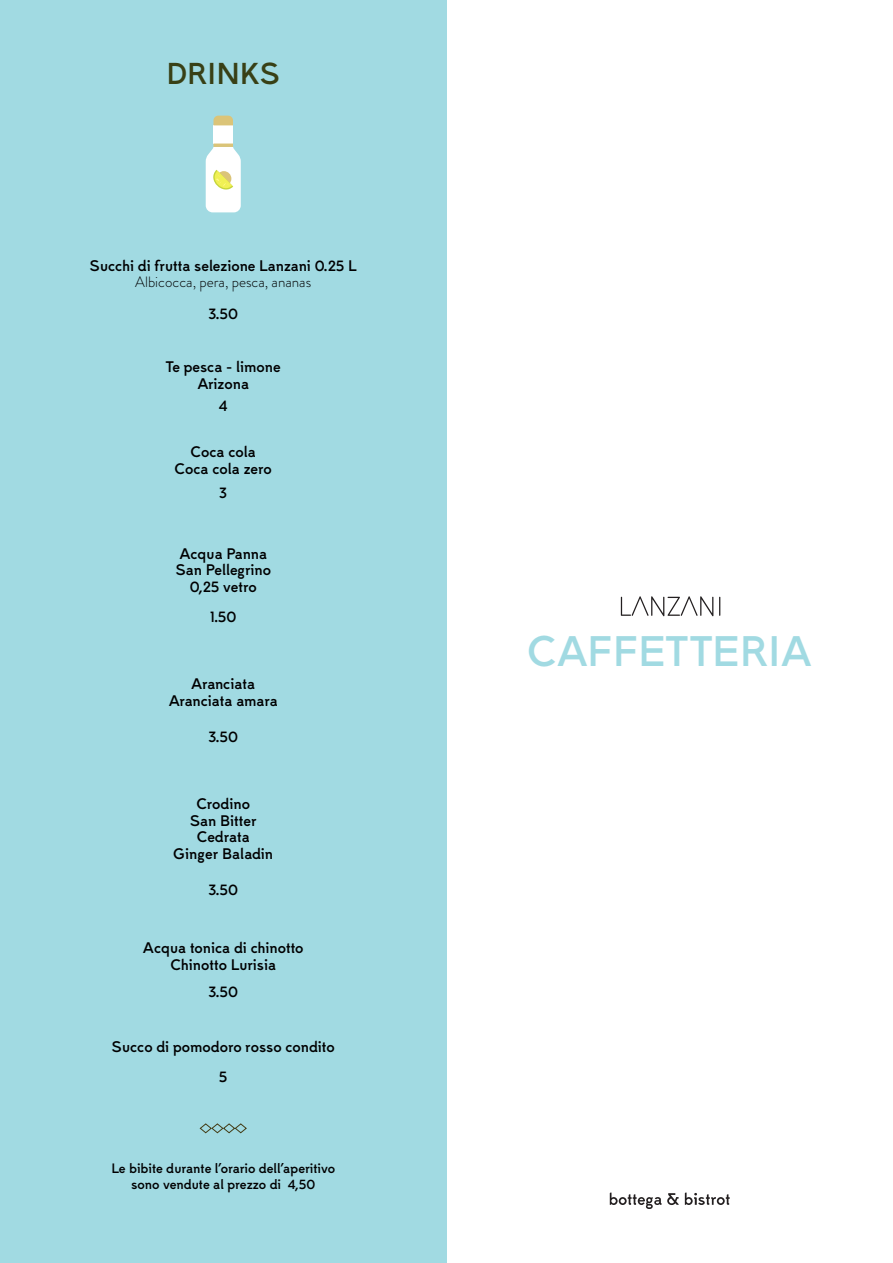
<style>
.page{position:relative;width:893px;height:1263px;background:#fff}
.page>*{position:absolute;margin:0;border:0;box-sizing:border-box;transform-origin:0 0}
.t1{font:600 41.85px "Superspitze Grotesk";color:#a1dae2}
.t2{font:600 29.55px "Superspitze Grotesk";color:#384016}
.t3{font:600 15px/16.5px "Superspitze Grotesk";color:#000001;text-align:center}
.t4{font:600 13.35px "Superspitze Grotesk";color:#000001}
.s1{font-family:"Brandon Grotesque";font-weight:300}
</style>
<div class="page">
<div style="left:0;top:0;width:446px;height:1263px;background:#a1dae2"></div>
<svg style="left:199px;top:1123px;width:48px;height:11px"></svg>
<div style="left:213px;top:125px;width:20px;height:19px;background:#fff"></div>
<svg style="left:213px;top:116px;width:20px;height:9px"></svg>
<svg style="left:206px;top:144px;width:35px;height:68px;background:#f4f7e6"></svg>
<svg style="left:610px;top:1192px;width:51px;height:17px"></svg>
<svg style="left:667px;top:1193px;width:12px;height:12px"></svg>
<svg style="left:685px;top:1192px;width:45px;height:13px"></svg>
<svg style="left:621px;top:596px;width:92px;height:20px"></svg>
<svg style="left:719px;top:597px;width:1px;height:19px"></svg>
<p class="t2" style="left:166px;top:55px;width:115px">DRINKS</p>
<p class="t3" style="left:90px;top:258px;width:269px">Succhi di frutta selezione Lanzani 0.25 L<br><span class="s1">Albicocca, pera, pesca, ananas</span></p>
<p class="t3" style="left:208px;top:307px;width:31px">3.50</p>
<p class="t3" style="left:166px;top:360px;width:116px">Te pesca - limone</p>
<p class="t3" style="left:197px;top:376px;width:53px">Arizona</p>
<p class="t3" style="left:219px;top:398px;width:10px">4</p>
<p class="t3" style="left:191px;top:444px;width:67px">Coca cola</p>
<p class="t3" style="left:175px;top:461px;width:99px">Coca cola zero</p>
<p class="t3" style="left:219px;top:485px;width:9px">3</p>
<p class="t3" style="left:179px;top:546px;width:89px">Acqua Panna</p>
<p class="t3" style="left:175px;top:563px;width:97px">San Pellegrino</p>
<p class="t3" style="left:190px;top:579px;width:68px">0,25 vetro</p>
<p class="t3" style="left:210px;top:610px;width:28px">1.50</p>
<p class="t3" style="left:191px;top:676px;width:65px">Aranciata</p>
<p class="t3" style="left:169px;top:693px;width:111px">Aranciata amara</p>
<p class="t3" style="left:208px;top:729px;width:31px">3.50</p>
<p class="t3" style="left:196px;top:796px;width:55px">Crodino</p>
<p class="t3" style="left:190px;top:813px;width:68px">San Bitter</p>
<p class="t3" style="left:197px;top:829px;width:55px">Cedrata</p>
<p class="t3" style="left:173px;top:846px;width:101px">Ginger Baladin</p>
<p class="t3" style="left:208px;top:882px;width:31px">3.50</p>
<p class="t3" style="left:143px;top:940px;width:162px">Acqua tonica di chinotto</p>
<p class="t3" style="left:170px;top:957px;width:107px">Chinotto Lurisia</p>
<p class="t3" style="left:208px;top:984px;width:31px">3.50</p>
<p class="t3" style="left:112px;top:1039px;width:225px">Succo di pomodoro rosso condito</p>
<p class="t3" style="left:219px;top:1069px;width:10px">5</p>
<p class="t4" style="left:111px;top:1160px;width:225px">Le bibite durante l’orario dell’aperitivo</p>
<p class="t4" style="left:131px;top:1176px;width:186px">sono vendute al prezzo di 4,50</p>
<p class="t1" style="left:527px;top:626px;width:286px">CAFFETTERIA</p>
</div>
